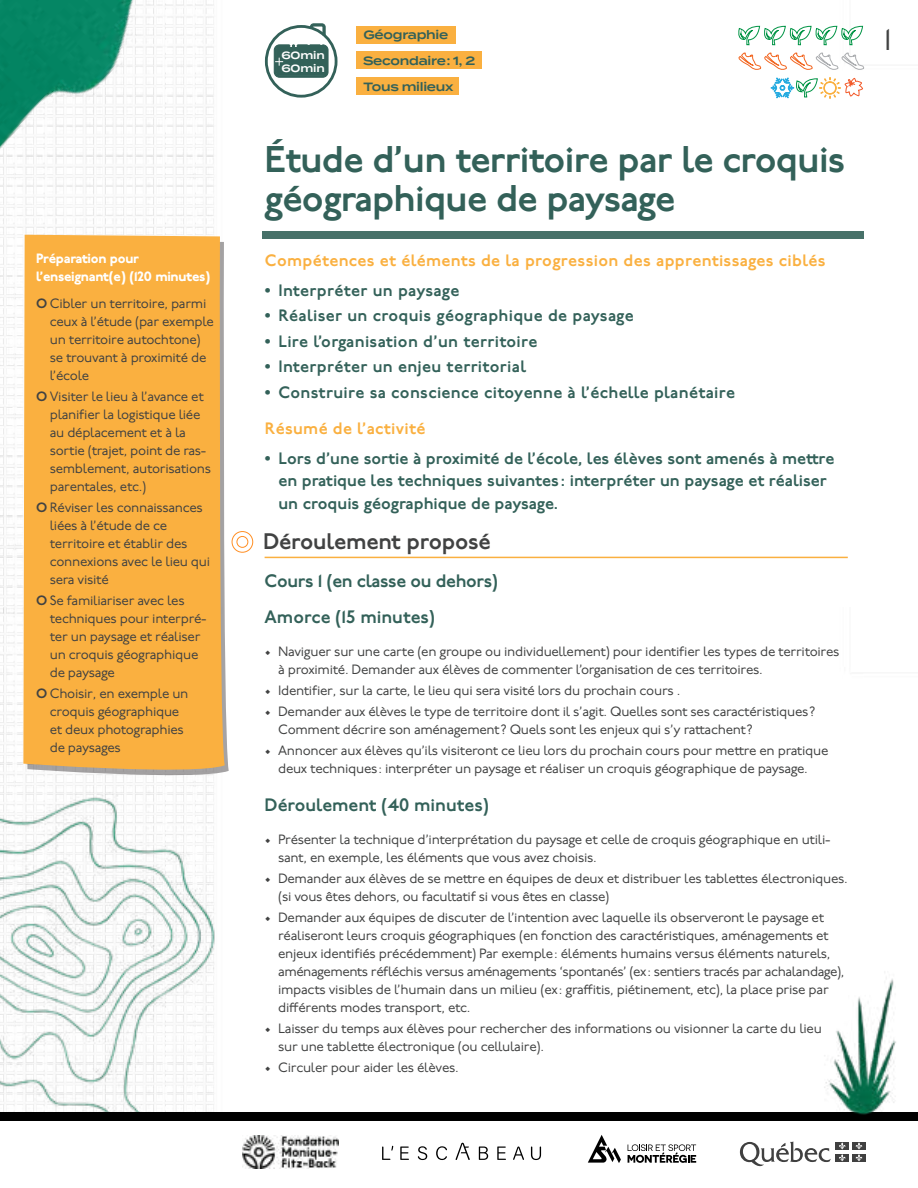
<style>
.page{position:relative;width:918px;height:1188px;background:#fff}
.page>*{position:absolute;margin:0;border:0;box-sizing:border-box;transform-origin:0 0}
.t1{font:600 37.05px/39px "P22 Underground";letter-spacing:-.02em;color:#336159}
.t2{font:30px "P22 Underground";color:#414242}
.t3{font:600 22.5px "P22 Underground";letter-spacing:-.01em;color:#414242}
.t4{font:600 18px/36px "P22 Underground";letter-spacing:-.02em;color:#336159}
.t5{font:600 18px "P22 Underground";color:#336159}
.t6{font:600 16.5px/22.5px "P22 Underground";letter-spacing:.01em;color:#336159}
.t7{font:600 16.5px "P22 Underground";letter-spacing:.02em;color:#fab040}
.t8{font:13.5px/18px "P22 Underground";letter-spacing:-.02em;color:#414242}
.t9{font:800 13.5px/18px "P22 Underground";letter-spacing:-.02em;color:#fff}
.t10{font:600 12px "Termina";letter-spacing:-.02em;color:#336159}
.t11{font:600 10.5px/12.9px "Termina";letter-spacing:-.02em;color:#fff}
.s1{font-weight:600}
.s2{font-family:"Arial";font-weight:700}
.s3{color:#fab040}
</style>
<div class="page">
<div style="left:263px;top:231px;width:601px;height:8px;background:#477169"></div>
<img style="left:0;top:732px;width:345px;height:389px">
<div style="left:23px;top:586px;width:202px;height:190px;background:#fab040"></div>
<hr style="left:265px;top:557px;width:583px;height:1px;background:#fab040">
<div style="left:0;top:1112px;width:918px;height:8px;background:#000"></div>
<img style="left:0;top:0;width:571px;height:586px">
<svg style="left:588px;top:1135px;width:33px;height:28px"></svg>
<svg style="left:628px;top:1144px;width:68px;height:19px"></svg>
<img style="left:729px;top:977px;width:189px;height:190px">
<img style="left:242px;top:1136px;width:97px;height:32px">
<div style="left:265px;top:25px;width:73px;height:73px;border:3px solid #336159;border-radius:50%"></div>
<svg style="left:309px;top:23px;width:17px;height:13px"></svg>
<svg style="left:738px;top:52px;width:126px;height:47px"></svg>
<svg style="left:738px;top:25px;width:126px;height:20px"></svg>
<svg style="left:273px;top:43px;width:56px;height:35px;background:#466f68"></svg>
<svg style="left:382px;top:1146px;width:11px;height:14px"></svg>
<svg style="left:400px;top:1147px;width:9px;height:13px"></svg>
<svg style="left:418px;top:1146px;width:9px;height:14px"></svg>
<svg style="left:436px;top:1146px;width:11px;height:14px"></svg>
<svg style="left:479px;top:1147px;width:9px;height:13px"></svg>
<svg style="left:497px;top:1147px;width:9px;height:13px"></svg>
<svg style="left:513px;top:1147px;width:11px;height:13px"></svg>
<svg style="left:531px;top:1147px;width:10px;height:13px"></svg>
<svg style="left:456px;top:1143px;width:14px;height:17px"></svg>
<p class="t9" style="left:36px;top:249px;width:176px">Préparation pour l’enseignant(e) (120 minutes)</p>
<p class="t8" style="left:50px;top:295px;width:166px;text-indent:-14px"><span class="s1">O</span> Cibler un territoire, parmi ceux à l’étude (par exemple un territoire autochtone) se trouvant à proximité de l’école</p>
<p class="t8" style="left:50px;top:388px;width:163px;text-indent:-14px"><span class="s1">O</span> Visiter le lieu à l’avance et planifier la logistique liée au déplacement et à la sortie (trajet, point de ras&shy;semblement, autorisations parentales, etc.)</p>
<p class="t8" style="left:50px;top:499px;width:162px;text-indent:-14px"><span class="s1">O</span> Réviser les connaissances liées à l’étude de ce territoire et établir des connexions avec le lieu qui sera visité</p>
<p class="t8" style="left:50px;top:592px;width:158px;text-indent:-14px"><span class="s1">O</span> Se familiariser avec les techniques pour interpré&shy;ter un paysage et réaliser un croquis géographique de paysage</p>
<p class="t8" style="left:50px;top:685px;width:140px;text-indent:-14px"><span class="s1">O</span> Choisir, en exemple un croquis géographique et deux photographies de paysages</p>
<p class="t11" style="left:281px;top:49px;width:45px">60 min<br>60 min</p>
<p class="t10" style="left:363px;top:26px;width:86px">Géographie</p>
<p class="t10" style="left:364px;top:78px;width:91px">Tous milieux</p>
<p class="t10" style="left:363px;top:52px;width:114px">Secondaire: 1, 2</p>
<h1 class="t1" style="left:265px;top:142px;width:582px">Étude d’un territoire par le croquis géographique de paysage</h1>
<p class="t7" style="left:265px;top:251px;width:562px">Compétences et éléments de la progression des apprentissages ciblés</p>
<p class="t6" style="left:265px;top:280px;width:196px"><span class="s2">•</span> Interpréter un paysage</p>
<p class="t6" style="left:265px;top:305px;width:370px"><span class="s2">•</span> Réaliser un croquis géographique de paysage</p>
<p class="t6" style="left:265px;top:331px;width:274px"><span class="s2">•</span> Lire l’organisation d’un territoire</p>
<p class="t6" style="left:265px;top:356px;width:263px"><span class="s2">•</span> Interpréter un enjeu territorial</p>
<p class="t6" style="left:265px;top:375px;width:472px;line-height:36px"><span class="s2">•</span> Construire sa conscience citoyenne à l’échelle planétaire<br><span class="s3">Résumé de l’activité</span></p>
<p class="t6" style="left:278px;top:448px;width:558px;text-indent:-13px"><span class="s2">•</span> Lors d’une sortie à proximité de l’école, les élèves sont amenés à mettre en pratique les techniques suivantes : interpréter un paysage et réaliser un croquis géographique de paysage.</p>
<h3 class="t3" style="left:263px;top:529px;width:229px">Déroulement proposé</h3>
<h3 class="t4" style="left:265px;top:564px;width:235px">Cours 1 (en classe ou dehors)<br>Amorce (15 minutes)</h3>
<p class="t8" style="left:278px;top:643px;width:563px;text-indent:-14px">• Naviguer sur une carte (en groupe ou individuellement) pour identifier les types de territoires à proximité. Demander aux élèves de commenter l’organisation de ces territoires.</p>
<p class="t8" style="left:265px;top:682px;width:417px">• Identifier, sur la carte, le lieu qui sera visité lors du prochain cours .</p>
<p class="t8" style="left:278px;top:703px;width:539px;text-indent:-14px">• Demander aux élèves le type de territoire dont il s’agit. Quelles sont ses caractéristiques?<br>Comment décrire son aménagement? Quels sont les enjeux qui s’y rattachent?</p>
<p class="t8" style="left:265px;top:742px;width:565px;text-align:center">• Annoncer aux élèves qu’ils visiteront ce lieu lors du prochain cours pour mettre en pratique deux techniques: interpréter un paysage et réaliser un croquis géographique de paysage.</p>
<h3 class="t5" style="left:265px;top:795px;width:226px">Déroulement (40 minutes)</h3>
<p class="t8" style="left:278px;top:831px;width:554px;text-indent:-14px">• Présenter la technique d’interprétation du paysage et celle de croquis géographique en utili&shy;sant, en exemple, les éléments que vous avez choisis.</p>
<p class="t8" style="left:278px;top:870px;width:571px;text-indent:-14px">• Demander aux élèves de se mettre en équipes de deux et distribuer les tablettes électroniques. (si vous êtes dehors, ou facultatif si vous êtes en classe)</p>
<p class="t8" style="left:278px;top:909px;width:568px;text-indent:-14px">• Demander aux équipes de discuter de l’intention avec laquelle ils observeront le paysage et réaliseront leurs croquis géographiques (en fonction des caractéristiques, aménagements et enjeux identifiés précédemment) Par exemple: éléments humains versus éléments naturels, aménagements réfléchis versus aménagements ‘spontanés’ (ex: sentiers tracés par achalandage), impacts visibles de l’humain dans un milieu (ex: graffitis, piétinement, etc), la place prise par différents modes transport, etc.</p>
<p class="t8" style="left:278px;top:1020px;width:545px;text-indent:-14px">• Laisser du temps aux élèves pour rechercher des informations ou visionner la carte du lieu sur une tablette électronique (ou cellulaire).</p>
<p class="t8" style="left:265px;top:1059px;width:196px">• Circuler pour aider les élèves.</p>
<h2 class="t2" style="left:884px;top:23px;width:9px">1</h2>
</div>
